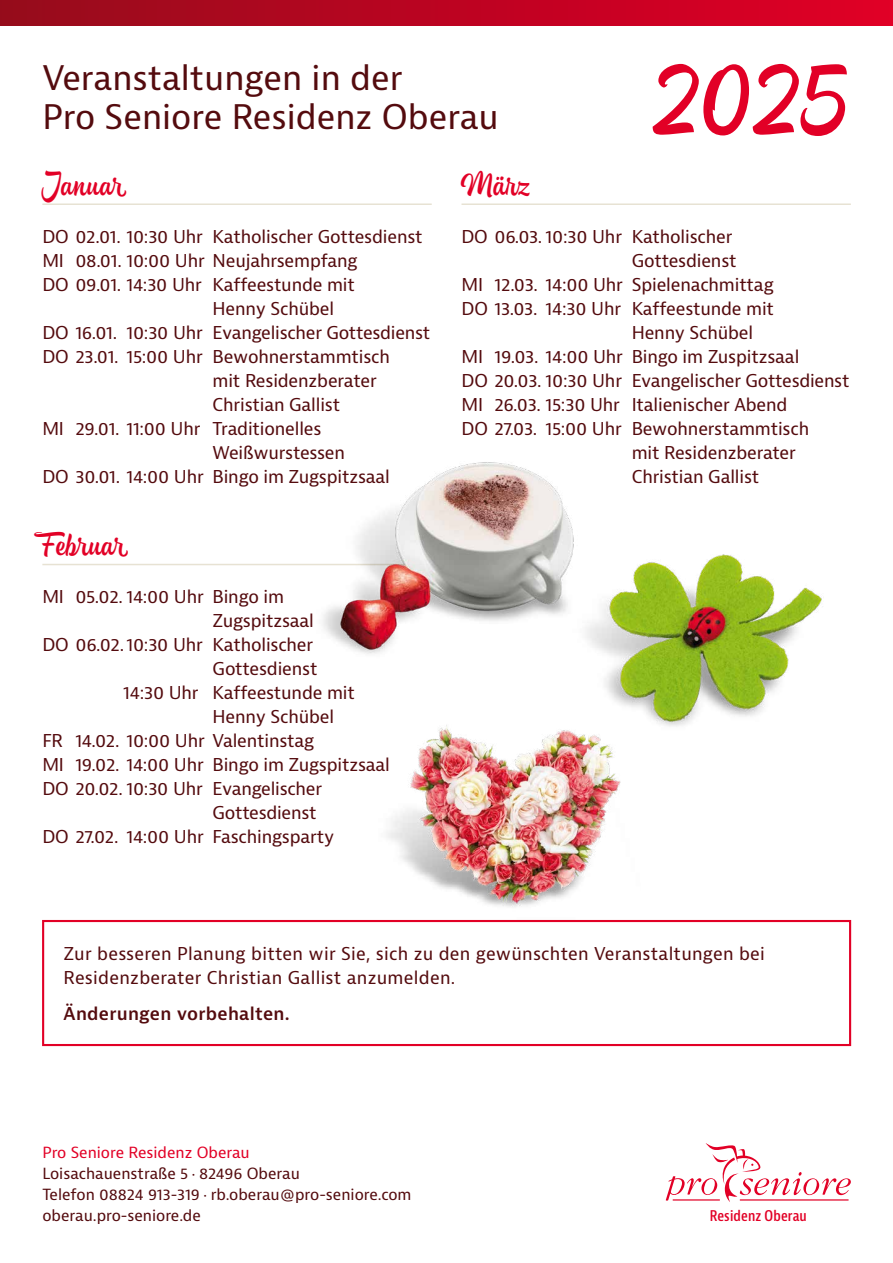
<style>
.page{position:relative;width:893px;height:1263px;background:#fff}
.page>*{position:absolute;margin:0;border:0;box-sizing:border-box;transform-origin:0 0}
.t1{font:108px "Hollie Script Pro";color:#e20026}
.t2{font:33px/39.6px "Bernina Sans";color:#540b0e}
.t3{font:33px "Hollie Script Pro";color:#e20026}
.t4{font:17.25px "Bernina Sans";letter-spacing:-.01em;color:#540b0e}
.t5{font:17.25px/24px "Bernina Sans";letter-spacing:.015em;color:#540b0e}
.t6{font:600 17.25px "Bernina Sans";letter-spacing:.015em;color:#540b0e}
.t7{font:15px/21px "Bernina Sans";color:#540b0e}
.t8{font:15px "Bernina Sans";color:#e20026}
.t9{font:600 condensed 14.4px "Bernina Sans";letter-spacing:.01em;color:#e20026}
</style>
<div class="page">
<div style="left:0;top:0;width:893px;height:26px;background:linear-gradient(to right,#960c1c,#e10026)"></div>
<svg style="left:666px;top:1143px;width:185px;height:59px"></svg>
<hr style="left:42px;top:203px;width:390px;height:2px;background:#e7e2d3">
<hr style="left:42px;top:564px;width:390px;height:1px;background:#e7e2d3">
<hr style="left:461px;top:203px;width:390px;height:2px;background:#e7e2d3">
<div style="left:42px;top:920px;width:809px;height:126px;border:2px solid #e20026"></div>
<img style="left:298px;top:462px;width:276px;height:192px">
<img style="left:569px;top:541px;width:253px;height:186px">
<img style="left:387px;top:706px;width:253px;height:201px">
<h2 class="t2" style="left:42px;top:58px;width:458px">Veranstaltungen in der<br>Pro Seniore Residenz Oberau</h2>
<h1 class="t1" style="left:652px;top:30px;width:201px">2025</h1>
<h2 class="t3" style="left:42px;top:164px;width:86px">Januar</h2>
<p class="t4" style="left:42px;top:225px;width:382px">DO 02.01. 10:30 Uhr Katholischer Gottesdienst</p>
<p class="t4" style="left:42px;top:249px;width:317px">MI 08.01. 10:00 Uhr Neujahrsempfang</p>
<p class="t4" style="left:42px;top:273px;width:314px">DO 09.01. 14:30 Uhr Kaffeestunde mit</p>
<p class="t4" style="left:213px;top:297px;width:123px">Henny Schübel</p>
<p class="t4" style="left:42px;top:322px;width:389px">DO 16.01. 10:30 Uhr Evangelischer Gottesdienst</p>
<p class="t4" style="left:42px;top:346px;width:349px">DO 23.01. 15:00 Uhr Bewohnerstammtisch</p>
<p class="t4" style="left:213px;top:370px;width:166px">mit Residenzberater</p>
<p class="t4" style="left:213px;top:394px;width:129px">Christian Gallist</p>
<p class="t4" style="left:42px;top:418px;width:281px">MI 29.01. 11:00 Uhr Traditionelles</p>
<p class="t4" style="left:213px;top:442px;width:134px">Weißwurstessen</p>
<p class="t4" style="left:42px;top:466px;width:349px">DO 30.01. 14:00 Uhr Bingo im Zugspitzsaal</p>
<h2 class="t3" style="left:42px;top:525px;width:88px">Februar</h2>
<p class="t4" style="left:42px;top:586px;width:243px">MI 05.02. 14:00 Uhr Bingo im</p>
<p class="t4" style="left:213px;top:610px;width:103px">Zugspitzsaal</p>
<p class="t4" style="left:42px;top:634px;width:272px">DO 06.02.10:30 Uhr Katholischer</p>
<p class="t4" style="left:213px;top:658px;width:106px">Gottesdienst</p>
<p class="t4" style="left:123px;top:682px;width:233px">14:30 Uhr Kaffeestunde mit</p>
<p class="t4" style="left:213px;top:706px;width:123px">Henny Schübel</p>
<p class="t4" style="left:42px;top:730px;width:273px">FR 14.02. 10:00 Uhr Valentinstag</p>
<p class="t4" style="left:42px;top:754px;width:349px">MI 19.02. 14:00 Uhr Bingo im Zugspitzsaal</p>
<p class="t4" style="left:42px;top:778px;width:281px">DO 20.02. 10:30 Uhr Evangelischer</p>
<p class="t4" style="left:213px;top:802px;width:105px">Gottesdienst</p>
<p class="t4" style="left:42px;top:826px;width:293px">DO 27.02. 14:00 Uhr Faschingsparty</p>
<h2 class="t3" style="left:461px;top:164px;width:72px">März</h2>
<p class="t4" style="left:461px;top:225px;width:272px">DO 06.03. 10:30 Uhr Katholischer</p>
<p class="t4" style="left:632px;top:249px;width:106px">Gottesdienst</p>
<p class="t4" style="left:461px;top:273px;width:314px">MI 12.03. 14:00 Uhr Spielenachmittag</p>
<p class="t4" style="left:461px;top:297px;width:314px">DO 13.03. 14:30 Uhr Kaffeestunde mit</p>
<p class="t4" style="left:632px;top:322px;width:123px">Henny Schübel</p>
<p class="t4" style="left:461px;top:346px;width:339px">MI 19.03. 14:00 Uhr Bingo im Zuspitzsaal</p>
<p class="t4" style="left:461px;top:370px;width:389px">DO 20.03. 10:30 Uhr Evangelischer Gottesdienst</p>
<p class="t4" style="left:461px;top:394px;width:327px">MI 26.03. 15:30 Uhr Italienischer Abend</p>
<p class="t4" style="left:461px;top:418px;width:349px">DO 27.03. 15:00 Uhr Bewohnerstammtisch</p>
<p class="t4" style="left:632px;top:442px;width:166px">mit Residenzberater</p>
<p class="t4" style="left:632px;top:466px;width:129px">Christian Gallist</p>
<p class="t5" style="left:64px;top:942px;width:703px">Zur besseren Planung bitten wir Sie, sich zu den gewünschten Veranstaltungen bei<br>Residenzberater Christian Gallist anzumelden.</p>
<p class="t6" style="left:64px;top:1002px;width:228px">Änderungen vorbehalten.</p>
<p class="t8" style="left:42px;top:1143px;width:209px">Pro Seniore Residenz Oberau</p>
<p class="t7" style="left:42px;top:1163px;width:371px">Loisachauenstraße 5 · 82496 Oberau<br>Telefon 08824 913-319 · rb.oberau@pro-seniore.com oberau.pro-seniore.de</p>
<p class="t9" style="left:710px;top:1207px;width:99px">Residenz Oberau</p>
</div>
